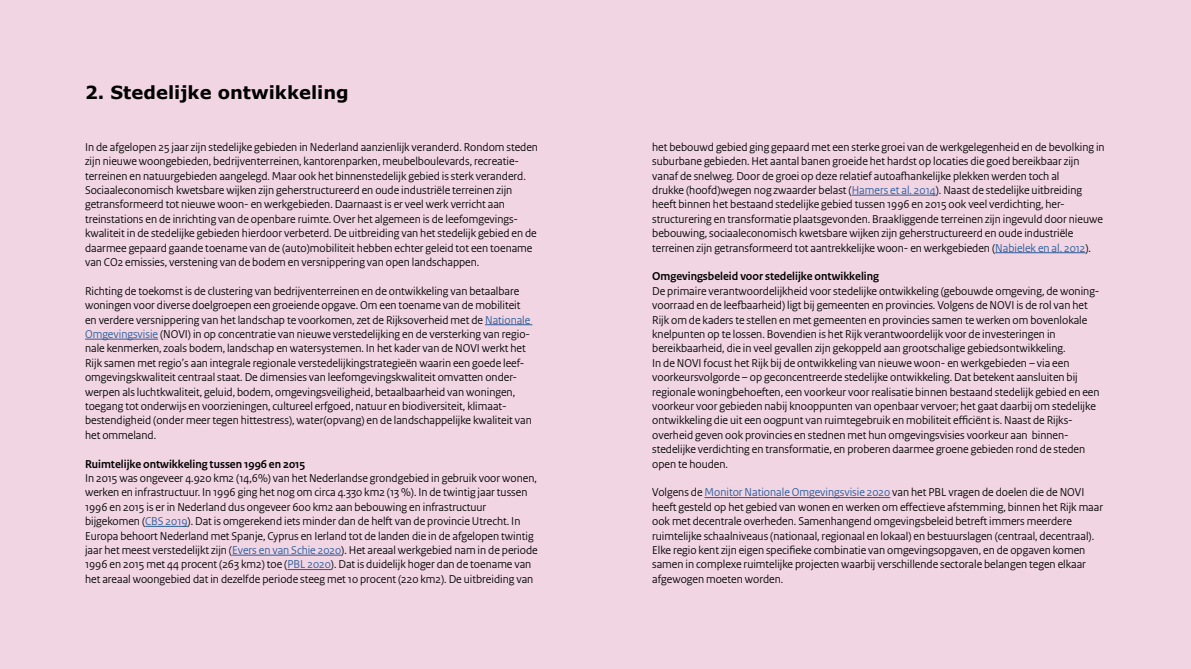
<style>
.page{position:relative;width:1191px;height:669px;background:#f1d5e3}
.page>*{position:absolute;margin:0;border:0;box-sizing:border-box;transform-origin:0 0}
.t1{font:700 18px "Verdana";color:#000}
.t2{font:12px/14.4px "Rijksoverheid Sans Heading";color:#000}
.t3{font:700 12px "Rijksoverheid Sans Heading";color:#000}
.s1{color:#275b9b}
</style>
<div class="page">
<hr style="left:485px;top:324px;width:47px;height:1px;background:#275b9b">
<hr style="left:85px;top:339px;width:73px;height:1px;background:#275b9b">
<hr style="left:145px;top:526px;width:43px;height:1px;background:#275b9b">
<hr style="left:232px;top:555px;width:109px;height:1px;background:#275b9b">
<hr style="left:287px;top:569px;width:44px;height:1px;background:#275b9b">
<hr style="left:851px;top:195px;width:84px;height:1px;background:#275b9b">
<hr style="left:995px;top:252px;width:90px;height:1px;background:#275b9b">
<hr style="left:704px;top:497px;width:186px;height:1px;background:#275b9b">
<h1 class="t1" style="left:85px;top:80px;width:265px">2. Stedelijke ontwikkeling</h1>
<p class="t2" style="left:85px;top:140px;width:454px">In de afgelopen 25 jaar zijn stedelijke gebieden in Nederland aanzienlijk veranderd. Rondom steden zijn nieuwe woongebieden, bedrijventerreinen, kantorenparken, meubelboulevards, recreatie&shy;terreinen en natuurgebieden aangelegd. Maar ook het binnenstedelijk gebied is sterk veranderd.<br>Sociaaleconomisch kwetsbare wijken zijn geherstructureerd en oude industriële terreinen zijn getransformeerd tot nieuwe woon- en werkgebieden. Daarnaast is er veel werk verricht aan treinstations en de inrichting van de openbare ruimte. Over het algemeen is de leefomgevings&shy;kwaliteit in de stedelijke gebieden hierdoor verbeterd. De uitbreiding van het stedelijk gebied en de daarmee gepaard gaande toename van de (auto)mobiliteit hebben echter geleid tot een toename van CO2 emissies, verstening van de bodem en versnippering van open landschappen.</p>
<p class="t2" style="left:85px;top:284px;width:448px">Richting de toekomst is de clustering van bedrijventerreinen en de ontwikkeling van betaalbare woningen voor diverse doelgroepen een groeiende opgave. Om een toename van de mobiliteit en verdere versnippering van het landschap te voorkomen, zet de Rijksoverheid met de <span class="s1">Nationale Omgevingsvisie</span> (NOVI) in op concentratie van nieuwe verstedelijking en de versterking van regio&shy;nale kenmerken, zoals bodem, landschap en watersystemen. In het kader van de NOVI werkt het Rijk samen met regio’s aan integrale regionale verstedelijkingstrategieën waarin een goede leef&shy;omgevingskwaliteit centraal staat. De dimensies van leefomgevingskwaliteit omvatten onder&shy;werpen als luchtkwaliteit, geluid, bodem, omgevingsveiligheid, betaalbaarheid van woningen, toegang tot onderwijs en voorzieningen, cultureel erfgoed, natuur en biodiversiteit, klimaat&shy;bestendigheid (onder meer tegen hittestress), water(opvang) en de landschappelijke kwaliteit van het ommeland.</p>
<p class="t3" style="left:85px;top:457px;width:222px">Ruimtelijke ontwikkeling tussen 1996 en 2015</p>
<p class="t2" style="left:85px;top:471px;width:454px">In 2015 was ongeveer 4.920 km2 (14,6%) van het Nederlandse grondgebied in gebruik voor wonen, werken en infrastructuur. In 1996 ging het nog om circa 4.330 km2 (13 %). In de twintig jaar tussen 1996 en 2015 is er in Nederland dus ongeveer 600 km2 aan bebouwing en infrastructuur bijgekomen (<span class="s1">CBS 2019</span>). Dat is omgerekend iets minder dan de helft van de provincie Utrecht. In Europa behoort Nederland met Spanje, Cyprus en Ierland tot de landen die in de afgelopen twintig jaar het meest verstedelijkt zijn (<span class="s1">Evers en van Schie 2020</span>). Het areaal werkgebied nam in de periode 1996 en 2015 met 44 procent (263 km2) toe (<span class="s1">PBL 2020</span>). Dat is duidelijk hoger dan de toename van het areaal woongebied dat in dezelfde periode steeg met 10 procent (220 km2). De uitbreiding van</p>
<p class="t2" style="left:652px;top:140px;width:454px">het bebouwd gebied ging gepaard met een sterke groei van de werkgelegenheid en de bevolking in suburbane gebieden. Het aantal banen groeide het hardst op locaties die goed bereikbaar zijn vanaf de snelweg. Door de groei op deze relatief autoafhankelijke plekken werden toch al<br>drukke (hoofd)wegen nog zwaarder belast (<span class="s1">Hamers et al. 2014</span>). Naast de stedelijke uitbreiding heeft binnen het bestaand stedelijke gebied tussen 1996 en 2015 ook veel verdichting, her&shy;structurering en transformatie plaatsgevonden. Braakliggende terreinen zijn ingevuld door nieuwe bebouwing, sociaaleconomisch kwetsbare wijken zijn geherstructureerd en oude industriële terreinen zijn getransformeerd tot aantrekkelijke woon- en werkgebieden (<span class="s1">Nabielek en al. 2012</span>).</p>
<p class="t3" style="left:652px;top:270px;width:228px">Omgevingsbeleid voor stedelijke ontwikkeling</p>
<p class="t2" style="left:652px;top:284px;width:449px">De primaire verantwoordelijkheid voor stedelijke ontwikkeling (gebouwde omgeving, de woning&shy;voorraad en de leefbaarheid) ligt bij gemeenten en provincies. Volgens de NOVI is de rol van het Rijk om de kaders te stellen en met gemeenten en provincies samen te werken om bovenlokale knelpunten op te lossen. Bovendien is het Rijk verantwoordelijk voor de investeringen in bereikbaarheid, die in veel gevallen zijn gekoppeld aan grootschalige gebiedsontwikkeling.<br>In de NOVI focust het Rijk bij de ontwikkeling van nieuwe woon- en werkgebieden – via een voorkeursvolgorde – op geconcentreerde stedelijke ontwikkeling. Dat betekent aansluiten bij regionale woningbehoeften, een voorkeur voor realisatie binnen bestaand stedelijk gebied en een voorkeur voor gebieden nabij knooppunten van openbaar vervoer; het gaat daarbij om stedelijke ontwikkeling die uit een oogpunt van ruimtegebruik en mobiliteit efficiënt is. Naast de Rijks&shy;overheid geven ook provincies en stednen met hun omgevingsvisies voorkeur aan binnen&shy;stedelijke verdichting en transformatie, en proberen daarmee groene gebieden rond de steden open te houden.</p>
<p class="t2" style="left:652px;top:485px;width:452px">Volgens de <span class="s1">Monitor Nationale Omgevingsvisie 2020</span> van het PBL vragen de doelen die de NOVI heeft gesteld op het gebied van wonen en werken om effectieve afstemming, binnen het Rijk maar ook met decentrale overheden. Samenhangend omgevingsbeleid betreft immers meerdere ruimtelijke schaalniveaus (nationaal, regionaal en lokaal) en bestuurslagen (centraal, decentraal).<br>Elke regio kent zijn eigen specifieke combinatie van omgevingsopgaven, en de opgaven komen samen in complexe ruimtelijke projecten waarbij verschillende sectorale belangen tegen elkaar afgewogen moeten worden.</p>
</div>
